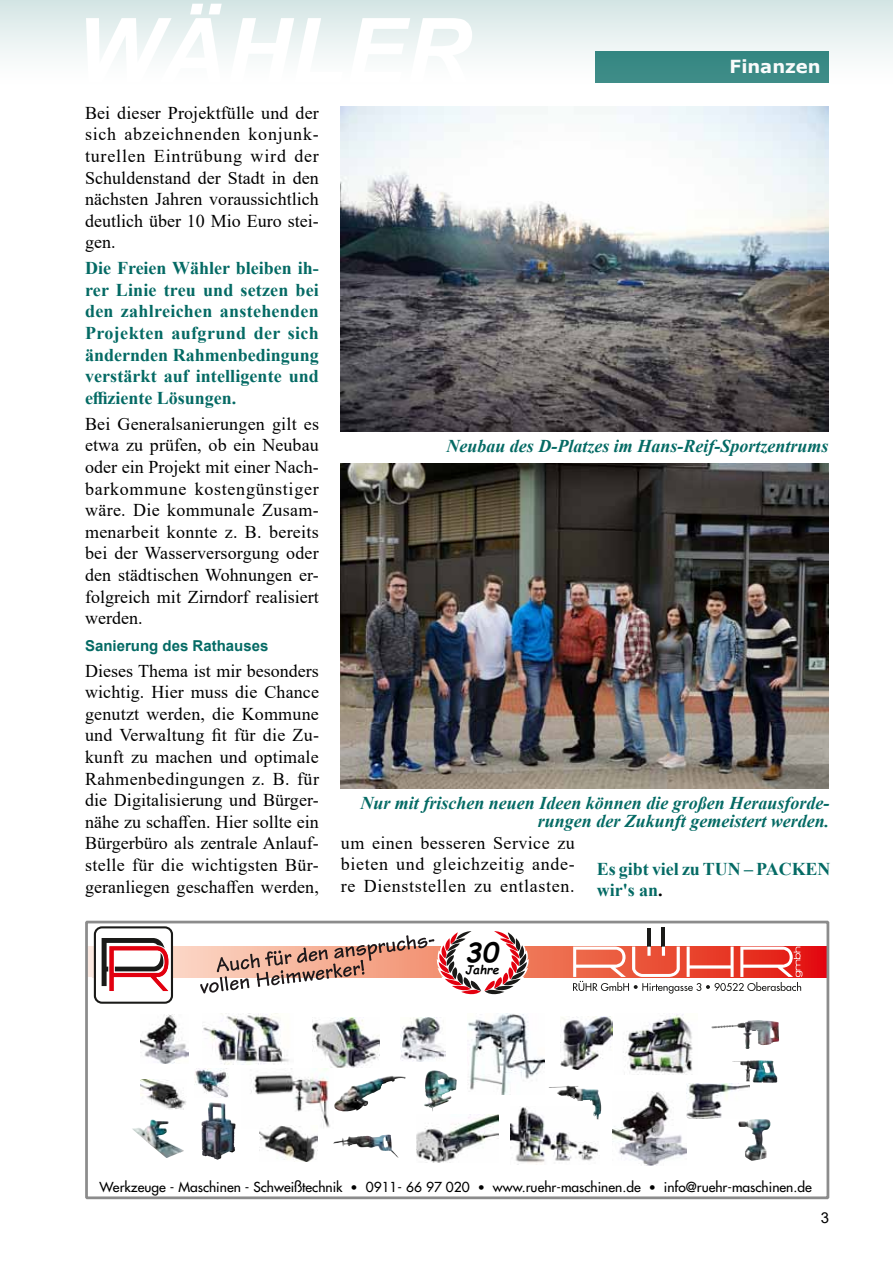
<style>
.page{position:relative;width:893px;height:1263px;background:#fff}
.page>*{position:absolute;margin:0;border:0;box-sizing:border-box;transform-origin:0 0}
.t1{font:italic 700 90px "Arial";color:#fff}
.t2{font:italic 700 27px "Comic Sans MS";color:#000}
.t3{font:18px/21.6px "Times New Roman";letter-spacing:.005em;color:#000;text-align:justify}
.t4{font:700 18px/21.6px "Times New Roman";color:#046a64;text-align:justify}
.t5{font:italic 700 18px/18px "Times New Roman";color:#046a64;text-align:right}
.t6{font:700 18px "Verdana";color:#fff}
.t7{font:700 15px "Arial";color:#046a64}
.t8{font:15px "Arial";color:#000}
.t9{font:13.5px "Futura";color:#000}
.t10{font:italic 700 12px "Comic Sans MS";color:#000}
.s1{color:#000}
.s2{font-size:12.15px}
</style>
<div class="page">
<img style="left:510px;top:1106px;width:90px;height:57px">
<img style="left:613px;top:1092px;width:73px;height:74px">
<img style="left:140px;top:1015px;width:49px;height:49px">
<img style="left:732px;top:1060px;width:26px;height:21px">
<img style="left:424px;top:1070px;width:33px;height:42px">
<img style="left:201px;top:1104px;width:34px;height:56px">
<img style="left:203px;top:1013px;width:86px;height:52px">
<img style="left:194px;top:1068px;width:35px;height:30px">
<img style="left:251px;top:1068px;width:79px;height:60px">
<img style="left:549px;top:1085px;width:47px;height:31px">
<img style="left:416px;top:1114px;width:83px;height:48px">
<img style="left:334px;top:1076px;width:58px;height:36px">
<img style="left:312px;top:1018px;width:67px;height:50px">
<img style="left:259px;top:1126px;width:58px;height:36px">
<img style="left:468px;top:1014px;width:76px;height:80px">
<img style="left:401px;top:1017px;width:45px;height:44px">
<img style="left:333px;top:1135px;width:56px;height:9px">
<img style="left:711px;top:1020px;width:47px;height:8px">
<img style="left:560px;top:1016px;width:53px;height:53px">
<img style="left:623px;top:1014px;width:70px;height:60px">
<img style="left:140px;top:1079px;width:46px;height:31px">
<img style="left:687px;top:1083px;width:62px;height:36px">
<img style="left:132px;top:1119px;width:52px;height:39px">
<img style="left:738px;top:1119px;width:33px;height:42px">
<svg style="left:92px;top:947px;width:733px;height:30px;background:#ee7664"></svg>
<hr style="left:89px;top:947px;width:3px;height:30px;background:#fceae2">
<div style="left:95px;top:927px;width:77px;height:76px;background:#fff;border-radius:7px"></div>
<div style="left:94px;top:926px;width:79px;height:78px;border:2px solid #1a1a18;border-radius:7px"></div>
<svg style="left:102px;top:938px;width:67px;height:54px"></svg>
<hr style="left:647px;top:927px;width:4px;height:19px;background:#1a1a18">
<hr style="left:662px;top:927px;width:3px;height:19px;background:#1a1a18">
<svg style="left:573px;top:946px;width:229px;height:47px"></svg>
<div style="left:85px;top:921px;width:744px;height:278px;border:3px solid #8c8c8c"></div>
<svg style="left:200px;top:931px;width:331px;height:64px"></svg>
<img style="left:341px;top:106px;width:488px;height:326px">
<img style="left:341px;top:463px;width:487px;height:325px">
<svg style="left:0;top:0;width:893px;height:83px"></svg>
<h1 class="t1" style="left:75px;top:-9px;width:396px">WÄHLER</h1>
<p class="t6" style="left:730px;top:54px;width:93px">Finanzen</p>
<p class="t3" style="left:85px;top:101px;width:235px">Bei dieser Projektfülle und der sich abzeichnenden konjunk&shy;turellen Eintrübung wird der Schuldenstand der Stadt in den nächsten Jahren voraussichtlich deutlich über 10 Mio Euro stei&shy;gen.</p>
<p class="t4" style="left:85px;top:257px;width:235px">Die Freien Wähler bleiben ih&shy;rer Linie treu und setzen bei den zahlreichen anstehenden Projekten aufgrund der sich ändernden Rahmenbedingung verstärkt auf intelligente und effiziente Lösungen.</p>
<p class="t3" style="left:85px;top:412px;width:235px">Bei Generalsanierungen gilt es etwa zu prüfen, ob ein Neubau oder ein Projekt mit einer Nach&shy;barkommune kostengünstiger wäre. Die kommunale Zusam&shy;menarbeit konnte z. B. bereits bei der Wasserversorgung oder den städtischen Wohnungen er&shy;folgreich mit Zirndorf realisiert werden.</p>
<p class="t7" style="left:85px;top:635px;width:185px">Sanierung des Rathauses</p>
<p class="t3" style="left:85px;top:659px;width:235px">Dieses Thema ist mir besonders wichtig. Hier muss die Chance genutzt werden, die Kommune und Verwaltung fit für die Zu&shy;kunft zu machen und optimale Rahmenbedingungen z. B. für die Digitalisierung und Bürger&shy;nähe zu schaffen. Hier sollte ein Bürgerbüro als zentrale Anlauf&shy;stelle für die wichtigsten Bür&shy;geranliegen geschaffen werden,</p>
<p class="t5" style="left:446px;top:437px;width:384px">Neubau des D-Platzes im Hans-Reif-Sportzentrums</p>
<p class="t5" style="left:360px;top:793px;width:471px">Nur mit frischen neuen Ideen können die großen Herausforde&shy;rungen der Zukunft gemeistert werden.</p>
<p class="t4" style="left:597px;top:857px;width:235px">Es gibt viel zu TUN – PACKEN wir's an<span class="s1">.</span></p>
<p class="t3" style="left:341px;top:831px;width:235px">um einen besseren Service zu bieten und gleichzeitig ande&shy;re Dienststellen zu entlasten.</p>
<h2 class="t2" style="left:465px;top:932px;width:34px">30</h2>
<p class="t10" style="left:465px;top:960px;width:36px">Jahre</p>
<p class="t9" style="left:100px;top:1178px;width:714px">Werkzeuge - Maschinen - Schweißtechnik <span class="s2">•</span> 0911- 66 97 020 <span class="s2">•</span> www.ruehr-maschinen.de <span class="s2">•</span> info@ruehr-maschinen.de</p>
<p class="t8" style="left:821px;top:1207px;width:10px">3</p>
</div>
